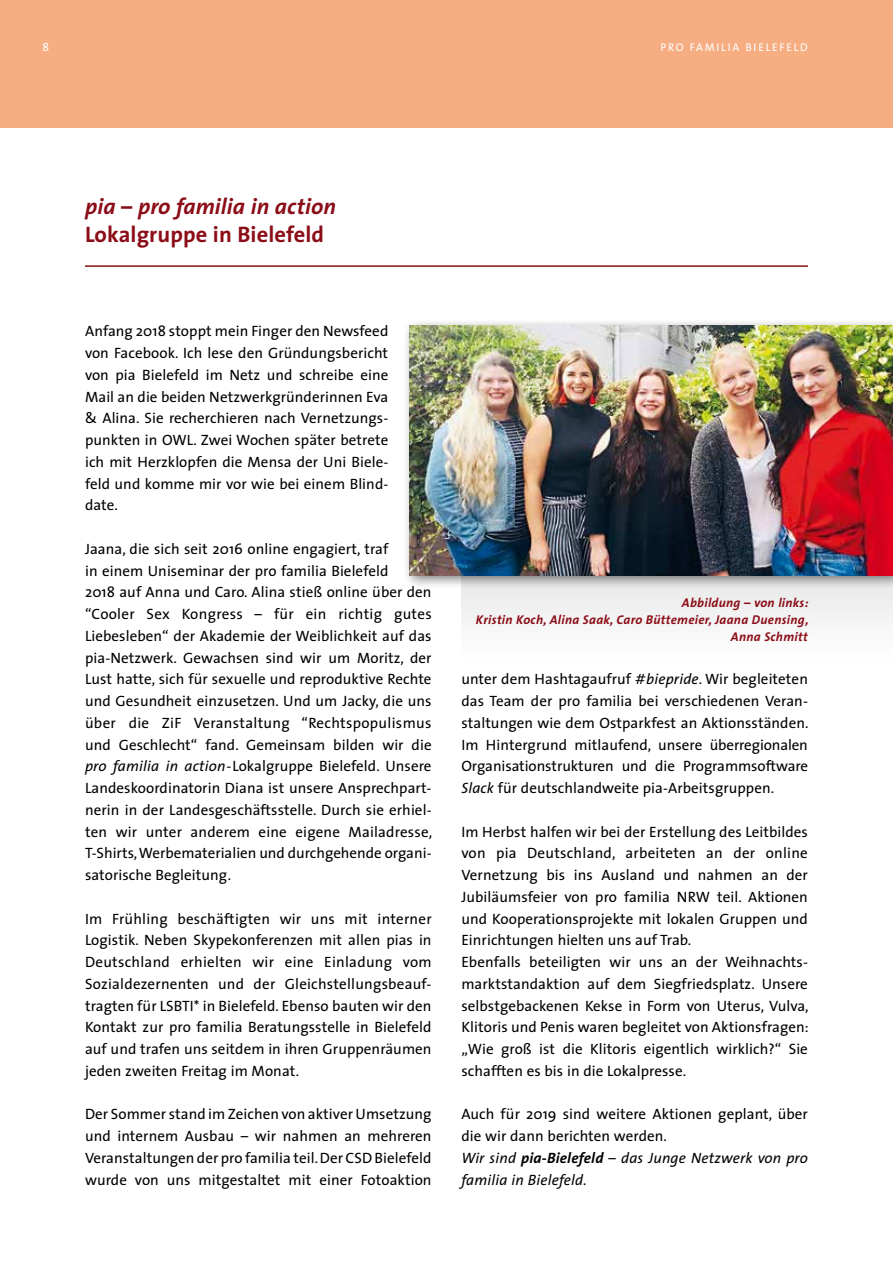
<style>
.page{position:relative;width:893px;height:1263px;background:#fff}
.page>*{position:absolute;margin:0;border:0;box-sizing:border-box;transform-origin:0 0}
.t1{font:italic 700 22.5px "The Sans";letter-spacing:.005em;color:#8b0d17}
.t2{font:700 22.5px "The Sans";letter-spacing:.005em;color:#8b0d17}
.t3{font:15px/21.8px "The Sans";letter-spacing:.005em;color:#000;text-align:justify}
.t4{font:italic 700 12.75px/17px "The Sans";letter-spacing:.02em;color:#8b0d17;text-align:right}
.t5{font:12px "The Sans Caps";color:#fff}
.t6{font:11.25px "The Sans";letter-spacing:.15em;color:#fff}
.s1{font-style:italic}
.s2{font-weight:700;font-style:italic}
</style>
<div class="page">
<div style="left:461px;top:569px;width:432px;height:94px;background:#f5f6f6"></div>
<div style="left:0;top:0;width:893px;height:128px;background:#f5ad81"></div>
<div style="left:403px;top:318px;width:490px;height:271px;background:#000;opacity:.5"></div>
<img style="left:410px;top:325px;width:483px;height:250px">
<hr style="left:85px;top:265px;width:723px;height:2px;background:#8b0d17">
<p class="t5" style="left:43px;top:37px;width:8px">8</p>
<p class="t6" style="left:660px;top:38px;width:149px">PRO FAMILIA BIELEFELD</p>
<h1 class="t1" style="left:85px;top:188px;width:252px">pia – pro familia in action</h1>
<h1 class="t2" style="left:85px;top:215px;width:241px">Lokalgruppe in Bielefeld</h1>
<p class="t3" style="left:85px;top:320px;width:305px">Anfang 2018 stoppt mein Finger den Newsfeed von Facebook. Ich lese den Gründungsbericht von pia Bielefeld im Netz und schreibe eine Mail an die beiden Netzwerkgründerinnen Eva &amp; Alina. Sie recherchieren nach Vernetzungs&shy;punkten in OWL. Zwei Wochen später betrete ich mit Herzklopfen die Mensa der Uni Biele&shy;feld und komme mir vor wie bei einem Blind&shy;date.</p>
<p class="t3" style="left:85px;top:537px;width:349px;text-align:left">Jaana, die sich seit 2016 online engagiert, traf<br>in einem Uniseminar der pro familia Bielefeld<br>2018 auf Anna und Caro. Alina stieß online über den “Cooler Sex Kongress – für ein richtig gutes Liebesleben“ der Akademie der Weiblichkeit auf das pia-Netzwerk. Gewachsen sind wir um Moritz, der Lust hatte, sich für sexuelle und reproduktive Rechte und Gesundheit einzusetzen. Und um Jacky, die uns über die ZiF Veranstaltung “Rechtspopulismus und Geschlecht“ fand. Gemeinsam bilden wir die <span class="s1">pro familia in action</span>-Lokalgruppe Bielefeld. Unsere Landeskoordinatorin Diana ist unsere Ansprechpart&shy;nerin in der Landesgeschäftsstelle. Durch sie erhiel&shy;ten wir unter anderem eine eigene Mailadresse, T-Shirts, Werbematerialien und durchgehende organi&shy;satorische Begleitung.</p>
<p class="t3" style="left:85px;top:907px;width:348px">Im Frühling beschäftigten wir uns mit interner Logistik. Neben Skypekonferenzen mit allen pias in Deutschland erhielten wir eine Einladung vom Sozialdezernenten und der Gleichstellungsbeauf&shy;tragten für LSBTI* in Bielefeld. Ebenso bauten wir den Kontakt zur pro familia Beratungsstelle in Bielefeld auf und trafen uns seitdem in ihren Gruppenräumen jeden zweiten Freitag im Monat.</p>
<p class="t3" style="left:85px;top:1103px;width:348px">Der Sommer stand im Zeichen von aktiver Umsetzung und internem Ausbau – wir nahmen an mehreren Veranstaltungen der pro familia teil. Der CSD Bielefeld wurde von uns mitgestaltet mit einer Fotoaktion</p>
<p class="t4" style="left:476px;top:594px;width:334px">Abbildung – von links:<br>Kristin Koch, Alina Saak, Caro Büttemeier, Jaana Duensing,<br>Anna Schmitt</p>
<p class="t3" style="left:461px;top:668px;width:349px">unter dem Hashtagaufruf <span class="s1">#biepride</span>. Wir begleiteten das Team der pro familia bei verschiedenen Veran&shy;staltungen wie dem Ostparkfest an Aktionsständen.<br>Im Hintergrund mitlaufend, unsere überregionalen Organisationstrukturen und die Programmsoftware <span class="s1">Slack</span> für deutschlandweite pia-Arbeitsgruppen.</p>
<p class="t3" style="left:461px;top:820px;width:349px;text-align:left">Im Herbst halfen wir bei der Erstellung des Leitbildes von pia Deutschland, arbeiteten an der online Vernetzung bis ins Ausland und nahmen an der Jubiläumsfeier von pro familia NRW teil. Aktionen und Kooperationsprojekte mit lokalen Gruppen und Einrichtungen hielten uns auf Trab.<br>Ebenfalls beteiligten wir uns an der Weihnachts&shy;marktstandaktion auf dem Siegfriedsplatz. Unsere selbstgebackenen Kekse in Form von Uterus, Vulva, Klitoris und Penis waren begleitet von Aktionsfragen: „Wie groß ist die Klitoris eigentlich wirklich?“ Sie schafften es bis in die Lokalpresse.</p>
<p class="t3" style="left:461px;top:1103px;width:348px;text-align:left">Auch für 2019 sind weitere Aktionen geplant, über die wir dann berichten werden.<br><span class="s1">Wir sind</span> <span class="s2">pia-Bielefeld</span> <span class="s1">– das Junge Netzwerk von pro familia in Bielefeld.</span></p>
</div>
